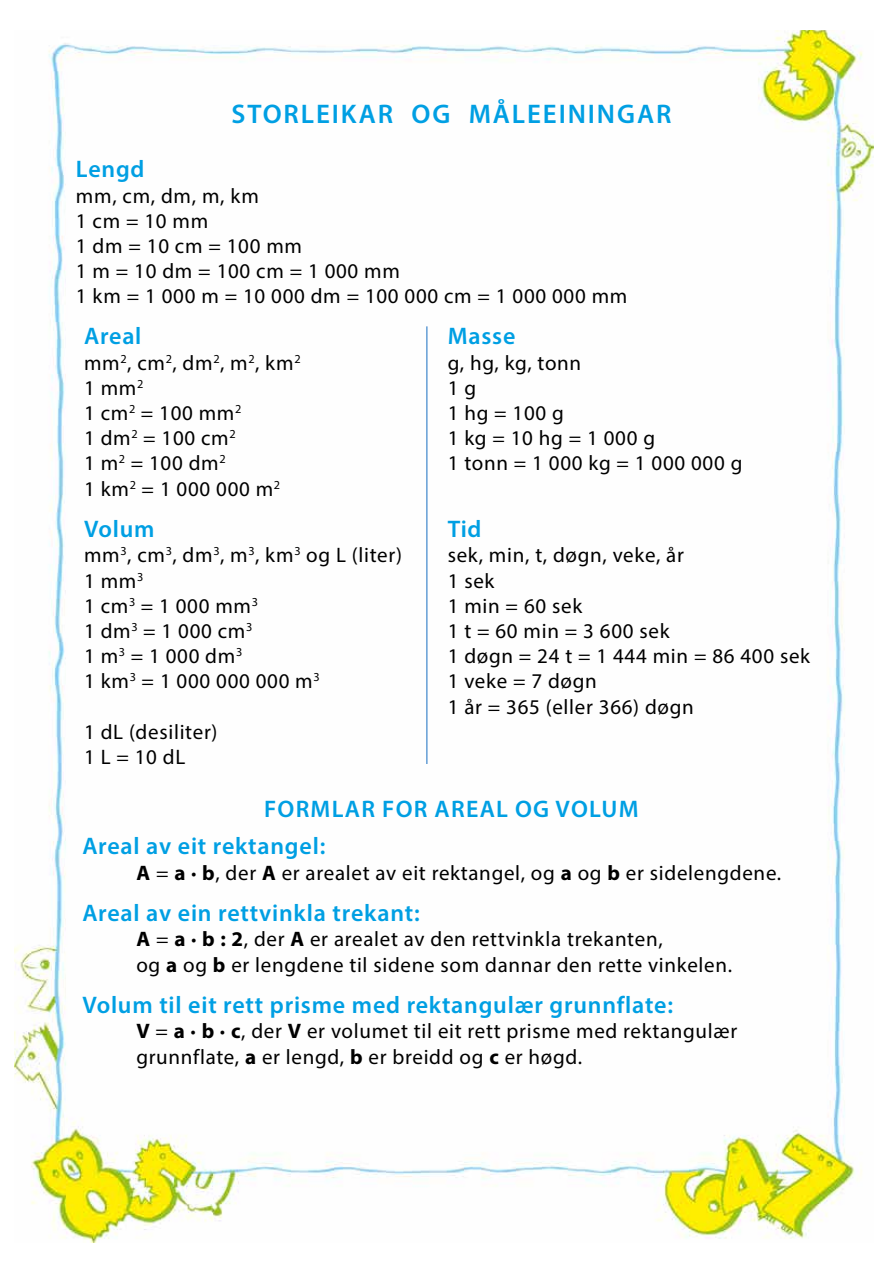
<style>
.page{position:relative;width:892px;height:1263px;background:#fff}
.page>*{position:absolute;margin:0;border:0;box-sizing:border-box;transform-origin:0 0}
.t1{font:600 27px "Myriad Pro";letter-spacing:.07em;color:#009fe3}
.t2{font:600 24px/37.3px "Myriad Pro";letter-spacing:.035em;color:#009fe3}
.t3{font:21px/25.2px "Myriad Pro";letter-spacing:.035em;color:#000}
.s1{font-weight:700}
</style>
<div class="page">
<img style="left:15px;top:31px;width:858px;height:1211px">
<hr style="left:426px;top:326px;width:1px;height:438px;background:#649ed5">
<p class="t1" style="left:231px;top:97px;width:441px">STORLEIKAR OG MÅLEEININGAR</p>
<p class="t2" style="left:76px;top:150px;width:70px">Lengd</p>
<p class="t3" style="left:76px;top:183px;width:553px">mm, cm, dm, m, km<br>1 cm = 10 mm<br>1 dm = 10 cm = 100 mm<br>1 m = 10 dm = 100 cm = 1 000 mm<br>1 km = 1 000 m = 10 000 dm = 100 000 cm = 1 000 000 mm</p>
<p class="t2" style="left:84px;top:317px;width:59px">Areal</p>
<p class="t3" style="left:84px;top:350px;width:218px">mm<sup>2</sup>, cm<sup>2</sup>, dm<sup>2</sup>, m<sup>2</sup>, km<sup>2<br></sup>1 mm<sup>2<br></sup>1 cm<sup>2</sup> = 100 mm<sup>2<br></sup>1 dm<sup>2</sup> = 100 cm<sup>2<br></sup>1 m<sup>2</sup> = 100 dm<sup>2<br></sup>1 km<sup>2</sup> = 1 000 000 m<sup>2</sup></p>
<p class="t2" style="left:84px;top:510px;width:72px">Volum</p>
<p class="t3" style="left:84px;top:542px;width:319px">mm<sup>3</sup>, cm<sup>3</sup>, dm<sup>3</sup>, m<sup>3</sup>, km<sup>3</sup> og L (liter)<br>1 mm<sup>3<br></sup>1 cm<sup>3</sup> = 1 000 mm<sup>3<br></sup>1 dm<sup>3</sup> = 1 000 cm<sup>3<br></sup>1 m<sup>3</sup> = 1 000 dm<sup>3<br></sup>1 km<sup>3</sup> = 1 000 000 000 m<sup>3</sup></p>
<p class="t3" style="left:84px;top:719px;width:135px">1 dL (desiliter)<br>1 L = 10 dL</p>
<p class="t2" style="left:448px;top:317px;width:69px">Masse</p>
<p class="t3" style="left:448px;top:350px;width:296px">g, hg, kg, tonn<br>1 g<br>1 hg = 100 g<br>1 kg = 10 hg = 1 000 g<br>1 tonn = 1 000 kg = 1 000 000 g</p>
<p class="t2" style="left:448px;top:510px;width:35px">Tid</p>
<p class="t3" style="left:448px;top:542px;width:364px">sek, min, t, døgn, veke, år<br>1 sek<br>1 min = 60 sek<br>1 t = 60 min = 3 600 sek<br>1 døgn = 24 t = 1 444 min = 86 400 sek<br>1 veke = 7 døgn<br>1 år = 365 (eller 366) døgn</p>
<p class="t2" style="left:82px;top:790px;width:558px;text-indent:182px">FORMLAR FOR AREAL OG VOLUM<br>Areal av eit rektangel:</p>
<p class="t3" style="left:136px;top:860px;width:646px"><span class="s1">A</span> = <span class="s1">a ∙ b</span>, der <span class="s1">A</span> er arealet av eit rektangel, og <span class="s1">a</span> og <span class="s1">b</span> er sidelengdene.</p>
<p class="t2" style="left:82px;top:894px;width:339px">Areal av ein rettvinkla trekant:</p>
<p class="t3" style="left:136px;top:926px;width:597px"><span class="s1">A</span> = <span class="s1">a ∙ b : 2</span>, der <span class="s1">A</span> er arealet av den rettvinkla trekanten,<br>og <span class="s1">a</span> og <span class="s1">b</span> er lengdene til sidene som dannar den rette vinkelen.</p>
<p class="t2" style="left:82px;top:986px;width:592px">Volum til eit rett prisme med rektangulær grunnflate:</p>
<p class="t3" style="left:136px;top:1018px;width:602px"><span class="s1">V</span> = <span class="s1">a ∙ b ∙ c</span>, der <span class="s1">V</span> er volumet til eit rett prisme med rektangulær grunnflate, <span class="s1">a</span> er lengd, <span class="s1">b</span> er breidd og <span class="s1">c</span> er høgd.</p>
</div>
